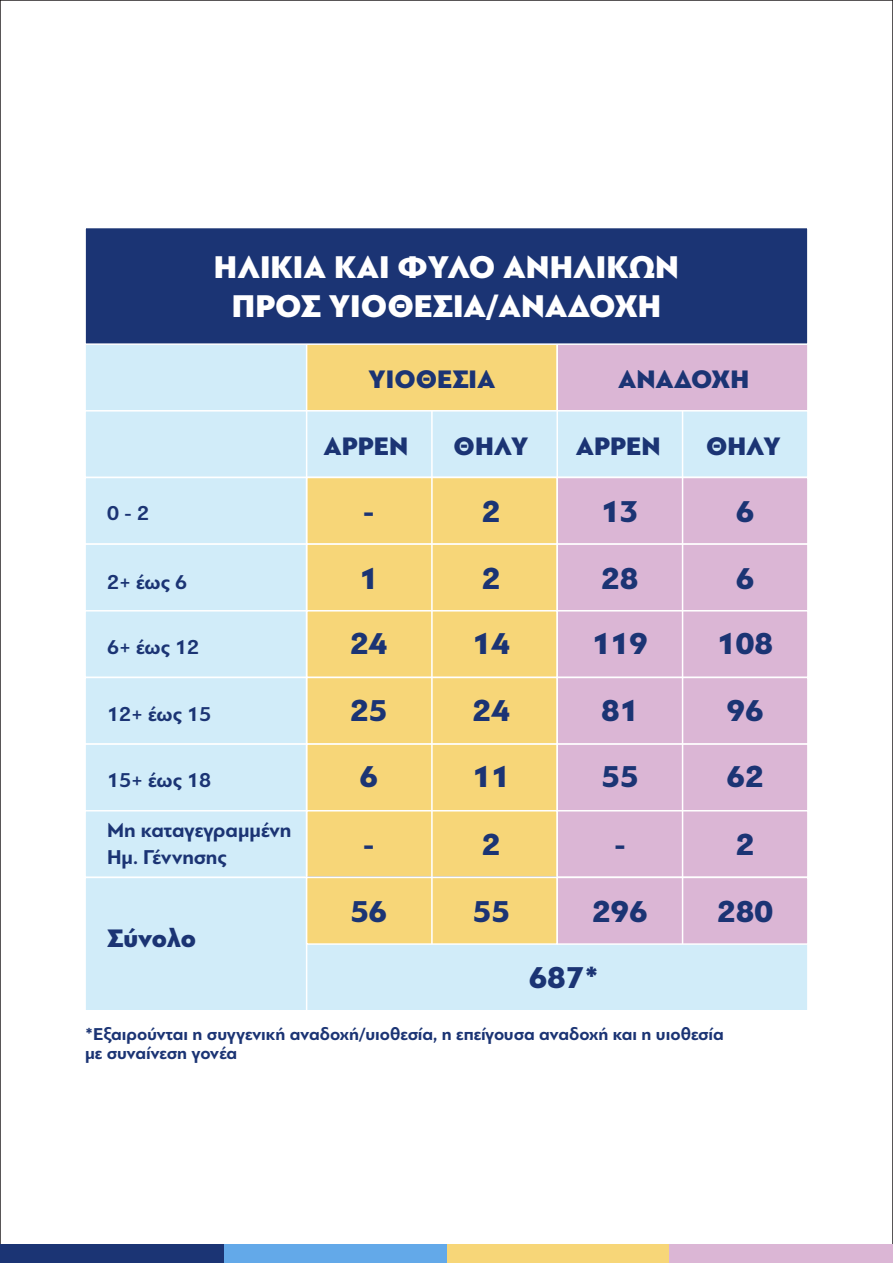
<style>
.page{position:relative;width:893px;height:1263px;background:#fff}
.page>*{position:absolute;margin:0;border:0;box-sizing:border-box;transform-origin:0 0}
.t1{font:900 33px/39.6px "PF Bague Sans Pro";color:#fff;text-align:center}
.t2{font:900 31.65px/67.1px "PF Bague Sans Pro";color:#1b3474;text-align:center}
.t3{font:900 26.55px "PF Bague Sans Pro";color:#1b3474}
.t4{font:700 21px/27px "PF Bague Sans Pro";color:#1b3474}
.t5{font:700 18px/19.5px "PF Bague Sans Pro";color:#1b3474}
</style>
<div class="page">
<div style="left:84px;top:343px;width:725px;height:69px;background:#d1ecf9;border:2px solid #fff"></div>
<div style="left:306px;top:343px;width:252px;height:69px;background:#f7d678"></div>
<div style="left:556px;top:343px;width:253px;height:69px;background:#dbb6d5;border:2px solid #fff"></div>
<div style="left:84px;top:410px;width:725px;height:68px;background:#d1ecf9;border:2px solid #fff"></div>
<div style="left:84px;top:477px;width:725px;height:68px;background:#d1ecf9;border:2px solid #fff"></div>
<div style="left:84px;top:543px;width:725px;height:68px;background:#d1ecf9;border:2px solid #fff"></div>
<div style="left:84px;top:610px;width:725px;height:68px;background:#d1ecf9;border:2px solid #fff"></div>
<div style="left:84px;top:677px;width:725px;height:68px;background:#d1ecf9;border:2px solid #fff"></div>
<div style="left:84px;top:743px;width:725px;height:68px;background:#d1ecf9;border:2px solid #fff"></div>
<div style="left:84px;top:810px;width:725px;height:68px;background:#d1ecf9;border:2px solid #fff"></div>
<div style="left:556px;top:477px;width:253px;height:68px;background:#dbb6d5;border:2px solid #fff"></div>
<div style="left:556px;top:543px;width:253px;height:68px;background:#dbb6d5;border:2px solid #fff"></div>
<div style="left:556px;top:610px;width:253px;height:68px;background:#dbb6d5;border:2px solid #fff"></div>
<div style="left:556px;top:677px;width:253px;height:68px;background:#dbb6d5;border:2px solid #fff"></div>
<div style="left:556px;top:743px;width:253px;height:68px;background:#dbb6d5;border:2px solid #fff"></div>
<div style="left:306px;top:477px;width:252px;height:68px;background:#f7d678;border:2px solid #fff"></div>
<div style="left:306px;top:543px;width:252px;height:68px;background:#f7d678;border:2px solid #fff"></div>
<div style="left:306px;top:610px;width:252px;height:68px;background:#f7d678;border:2px solid #fff"></div>
<div style="left:306px;top:677px;width:252px;height:68px;background:#f7d678;border:2px solid #fff"></div>
<div style="left:306px;top:743px;width:252px;height:68px;background:#f7d678;border:2px solid #fff"></div>
<div style="left:556px;top:810px;width:253px;height:68px;background:#dbb6d5;border:2px solid #fff"></div>
<div style="left:306px;top:810px;width:252px;height:68px;background:#f7d678;border:2px solid #fff"></div>
<div style="left:84px;top:877px;width:725px;height:134px;background:#d1ecf9;border:2px solid #fff"></div>
<div style="left:84px;top:227px;width:725px;height:118px;background:#1b3474;border:2px solid #fff"></div>
<hr style="left:306px;top:411px;width:1px;height:600px;background:#fff">
<div style="left:556px;top:877px;width:253px;height:68px;background:#dbb6d5;border:2px solid #fff"></div>
<div style="left:306px;top:877px;width:252px;height:68px;background:#f7d678;border:2px solid #fff"></div>
<hr style="left:682px;top:411px;width:1px;height:533px;background:#fff">
<hr style="left:556px;top:411px;width:2px;height:533px;background:#fff">
<hr style="left:431px;top:411px;width:2px;height:533px;background:#fff">
<div style="left:446px;top:1244px;width:224px;height:19px;background:#f7d678"></div>
<div style="left:223px;top:1244px;width:223px;height:19px;background:#63a9e9"></div>
<div style="left:0;top:1244px;width:223px;height:19px;background:#1b3474"></div>
<div style="left:670px;top:1244px;width:223px;height:19px;background:#dbb6d5"></div>
<h1 class="t1" style="left:214px;top:248px;width:466px">ΗΛΙΚΙΑ ΚΑΙ ΦΥΛΟ ΑΝΗΛΙΚΩΝ<br>ΠΡΟΣ ΥΙΟΘΕΣΙΑ/ΑΝΑ∆ΟΧΗ</h1>
<h3 class="t3" style="left:369px;top:363px;width:128px">ΥΙΟΘΕΣΙΑ</h3>
<h3 class="t3" style="left:618px;top:363px;width:132px">ΑΝΑ∆ΟΧΗ</h3>
<p class="t4" style="left:107px;top:500px;width:43px">0 - 2</p>
<p class="t4" style="left:107px;top:568px;width:82px">2+ έως 6</p>
<p class="t4" style="left:107px;top:633px;width:94px">6+ έως 12</p>
<p class="t4" style="left:107px;top:701px;width:106px">12+ έως 15</p>
<p class="t4" style="left:107px;top:767px;width:106px">15+ έως 18</p>
<p class="t4" style="left:107px;top:817px;width:186px">Μη καταγεγραµµένη<br>Ηµ. Γέννησης</p>
<h3 class="t3" style="left:107px;top:922px;width:90px">Σύνολο</h3>
<h3 class="t3" style="left:323px;top:429px;width:86px">ΑΡΡΕΝ</h3>
<h3 class="t3" style="left:454px;top:429px;width:76px">ΘΗΛΥ</h3>
<h3 class="t3" style="left:576px;top:429px;width:86px">ΑΡΡΕΝ</h3>
<h3 class="t3" style="left:706px;top:429px;width:76px">ΘΗΛΥ</h3>
<h2 class="t2" style="left:363px;top:479px;width:13px">-</h2>
<h2 class="t2" style="left:359px;top:545px;width:20px">1</h2>
<h2 class="t2" style="left:350px;top:610px;width:39px">24<br>25<br>6 -<br>56</h2>
<h2 class="t2" style="left:482px;top:479px;width:20px">2</h2>
<h2 class="t2" style="left:601px;top:479px;width:39px">13</h2>
<h2 class="t2" style="left:736px;top:479px;width:20px">6</h2>
<h2 class="t2" style="left:482px;top:545px;width:20px">2</h2>
<h2 class="t2" style="left:601px;top:545px;width:39px">28</h2>
<h2 class="t2" style="left:736px;top:545px;width:20px">6</h2>
<h2 class="t2" style="left:472px;top:610px;width:39px;text-align:left">14<br>24<br>11<br>2<br>55</h2>
<h2 class="t2" style="left:592px;top:610px;width:57px">119<br>81<br>55 -<br>296</h2>
<h2 class="t2" style="left:717px;top:610px;width:57px">108<br>96<br>62<br>2<br>280</h2>
<h2 class="t2" style="left:529px;top:945px;width:72px">687*</h2>
<p class="t5" style="left:85px;top:1024px;width:640px">*Εξαιρούνται η συγγενική αναδοχή/υιοθεσία, η επείγουσα αναδοχή και η υιοθεσία µε συναίνεση γονέα</p>
</div>
